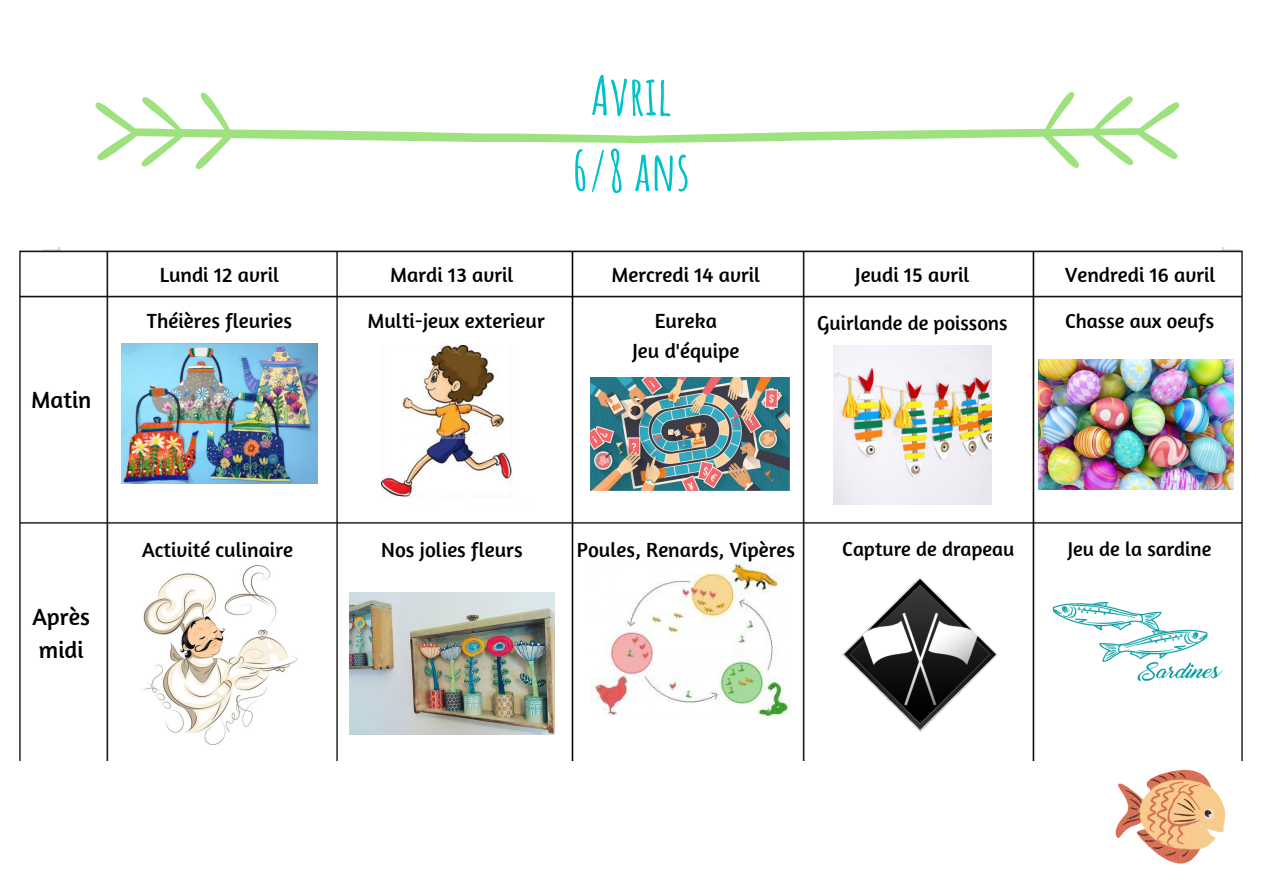
<style>
.page{position:relative;width:1263px;height:894px;background:#fff}
.page>*{position:absolute;margin:0;border:0;box-sizing:border-box;transform-origin:0 0}
.t1{font:700 54px "Amatic SC";color:#00c2cb}
.t2{font:24px "Amaranth";color:#000}
.t3{font:21px "Amaranth";color:#000}
.t4{font:20.4px "Amaranth";color:#000}
</style>
<div class="page">
<svg style="left:95px;top:92px;width:1084px;height:78px"></svg>
<img style="left:19px;top:247px;width:1224px;height:513px">
<svg style="left:1115px;top:769px;width:110px;height:95px"></svg>
<img style="left:121px;top:343px;width:197px;height:140px">
<img style="left:349px;top:592px;width:206px;height:142px">
<img style="left:1039px;top:359px;width:194px;height:131px">
<img style="left:130px;top:561px;width:175px;height:186px">
<img style="left:381px;top:345px;width:150px;height:159px">
<img style="left:590px;top:377px;width:199px;height:113px">
<img style="left:590px;top:561px;width:202px;height:156px">
<img style="left:833px;top:345px;width:159px;height:159px">
<img style="left:842px;top:577px;width:155px;height:154px">
<img style="left:1044px;top:594px;width:192px;height:91px">
<p class="t2" style="left:31px;top:384px;width:62px">Matin</p>
<p class="t1" style="left:591px;top:61px;width:82px">Avril</p>
<p class="t1" style="left:573px;top:136px;width:119px">6/8 ans</p>
<p class="t3" style="left:160px;top:261px;width:121px">Lundi 12 avril</p>
<p class="t3" style="left:390px;top:261px;width:125px">Mardi 13 avril</p>
<p class="t3" style="left:611px;top:261px;width:150px">Mercredi 14 avril</p>
<p class="t3" style="left:855px;top:261px;width:116px">Jeudi 15 avril</p>
<p class="t3" style="left:1065px;top:261px;width:152px">Vendredi 16 avril</p>
<p class="t3" style="left:147px;top:307px;width:147px">Théières fleuries</p>
<p class="t4" style="left:1065px;top:308px;width:150px">Chasse aux oeufs</p>
<p class="t3" style="left:367px;top:307px;width:179px">Multi-jeux exterieur</p>
<p class="t3" style="left:655px;top:307px;width:64px">Eureka</p>
<p class="t3" style="left:632px;top:337px;width:108px">Jeu d'équipe</p>
<p class="t4" style="left:817px;top:310px;width:192px">Guirlande de poissons</p>
<p class="t2" style="left:32px;top:601px;width:59px">Après</p>
<p class="t2" style="left:39px;top:634px;width:46px">midi</p>
<p class="t3" style="left:142px;top:536px;width:152px">Activité culinaire</p>
<p class="t3" style="left:381px;top:536px;width:143px">Nos jolies fleurs</p>
<p class="t3" style="left:577px;top:536px;width:220px">Poules, Renards, Vipères</p>
<p class="t4" style="left:842px;top:536px;width:174px">Capture de drapeau</p>
<p class="t4" style="left:1068px;top:536px;width:145px">Jeu de la sardine</p>
</div>
